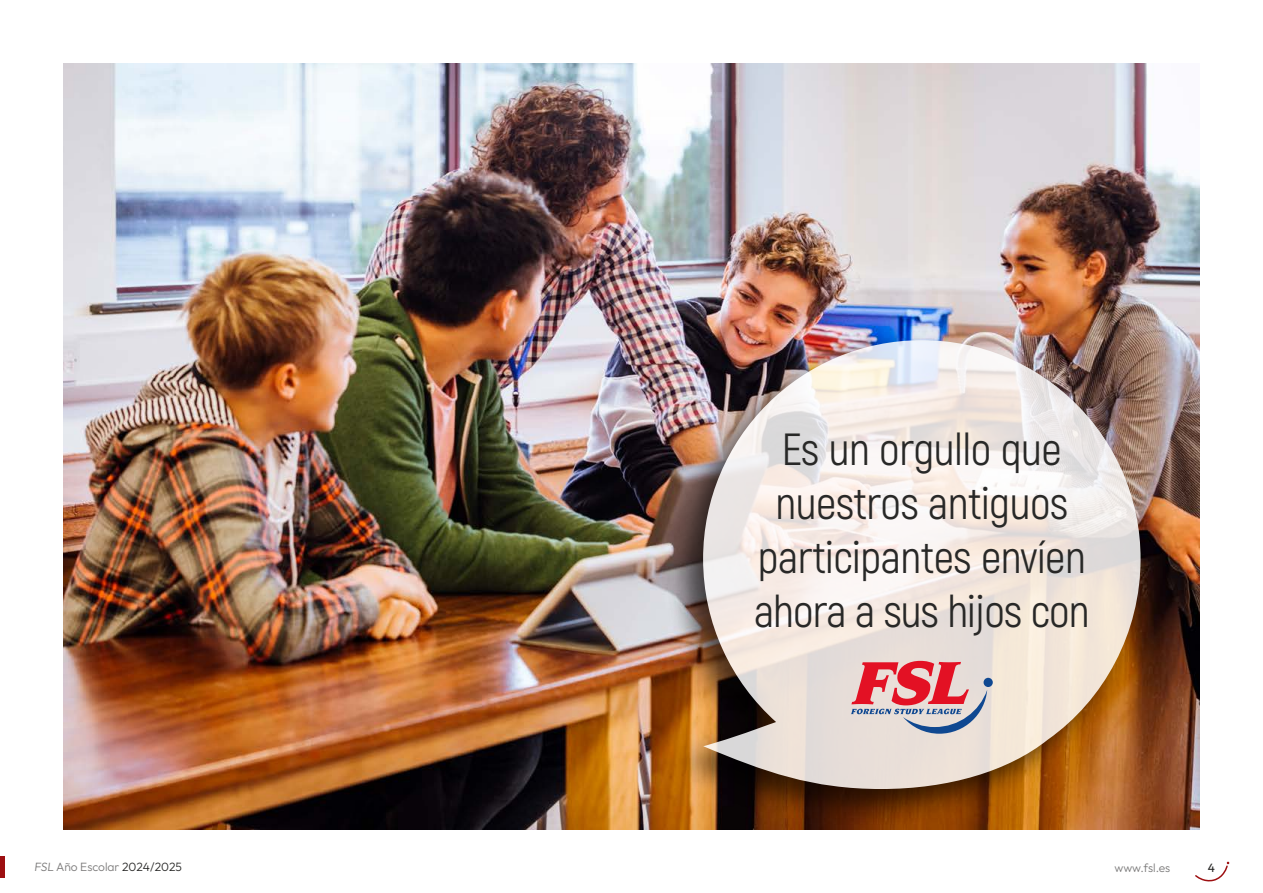
<style>
.page{position:relative;width:1263px;height:893px;background:#fff}
.page>*{position:absolute;margin:0;border:0;box-sizing:border-box;transform-origin:0 0}
.t1{font:45px/54px "Akrobat";letter-spacing:-.01em;color:#282827;text-align:center}
.t2{font:300 12px "Outfit";color:#7c7b7b}
.t3{font:12px "Outfit";color:#282827}
.s1{color:#282827}
</style>
<div class="page">
<svg style="left:1195px;top:862px;width:34px;height:20px"></svg>
<hr style="left:0;top:857px;width:4px;height:21px;background:#9d0f11">
<img style="left:64px;top:64px;width:1135px;height:765px">
<div style="left:664px;top:331px;width:485px;height:497px;background:#000;opacity:.75"></div>
<svg style="left:703px;top:340px;width:437px;height:449px"></svg>
<div style="left:983px;top:678px;width:10px;height:9px;background:#0f4891;border-radius:50%"></div>
<svg style="left:851px;top:661px;width:136px;height:73px;background:#d499a0"></svg>
<p class="t1" style="left:754px;top:422px;width:337px">Es un orgullo que nuestros antiguos participantes envíen ahora a sus hijos con</p>
<p class="t2" style="left:34px;top:860px;width:149px">FSL Año Escolar <span class="s1">2024/2025</span></p>
<p class="t2" style="left:1115px;top:861px;width:57px">www.fsl.es</p>
<p class="t3" style="left:1208px;top:861px;width:9px">4</p>
</div>
